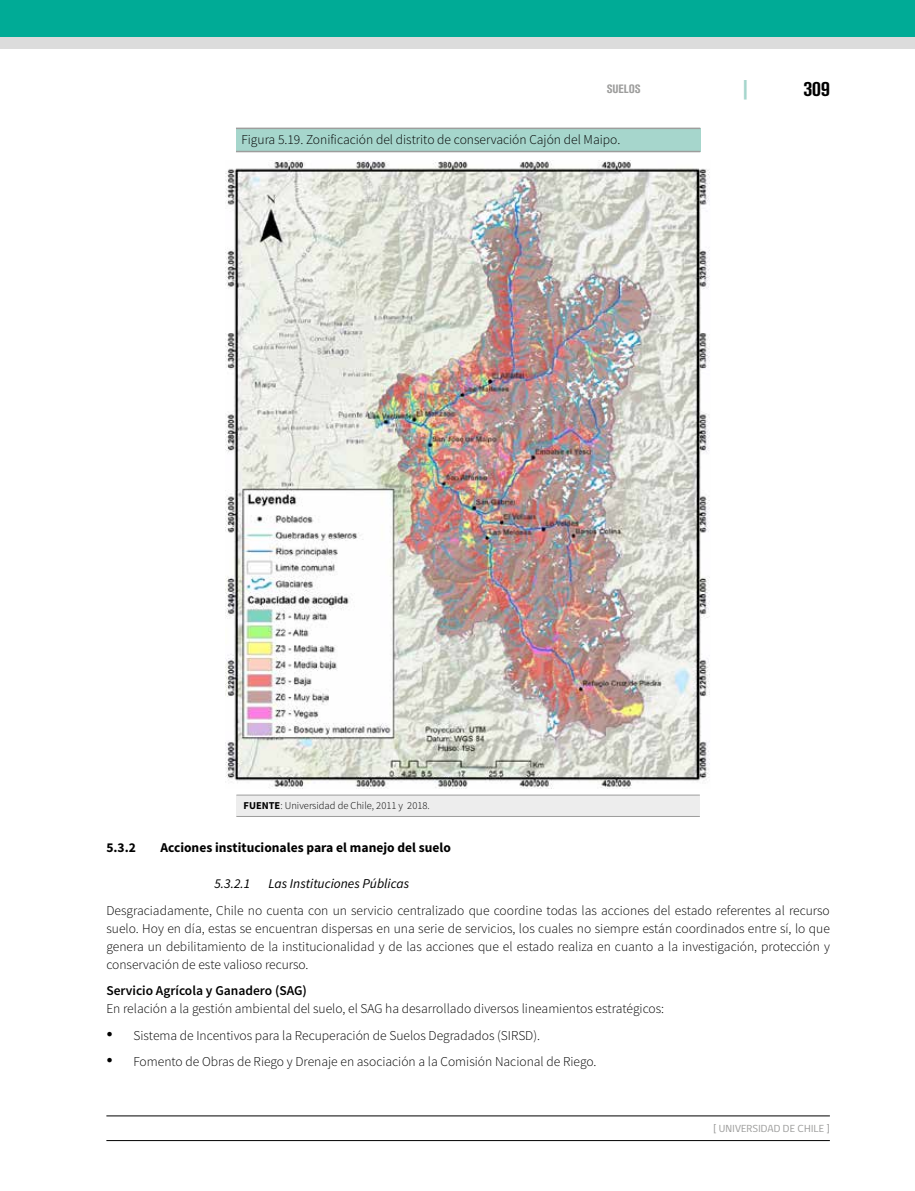
<style>
.page{position:relative;width:915px;height:1191px;background:#fff}
.page>*{position:absolute;margin:0;border:0;box-sizing:border-box;transform-origin:0 0}
.t1{font:700 condensed 21px "Akzidenz Grotesk BQ";color:#000;scale:1.06 1}
.t2{font:700 condensed 21px "Akzidenz Grotesk BQ";color:#a6d6cc;scale:1.06 1}
.t3{font:300 13.5px/18px "Source Sans Pro";color:#000;text-align:justify}
.t4{font:700 13.5px "Source Sans Pro";color:#000}
.t5{font:italic 13.5px "Source Sans Pro";color:#000}
.t6{font:600 13.5px "Source Sans Pro";color:#000}
.t7{font:700 condensed 12px "Akzidenz Grotesk BQ";color:#9d9d9c;scale:1.06 1}
.t8{font:300 10.5px "Source Sans Pro";color:#000}
.t9{font:10.5px "gob CL";color:#9d9d9c;scale:1.06 1}
.s1{font-weight:700}
.s2{font-family:"Times New Roman";font-weight:400;font-size:18px}
</style>
<div class="page">
<div style="left:1px;top:0;width:913px;height:48px;background:#dcdcdc"></div>
<hr style="left:106px;top:1115px;width:723px;height:1px;background:#000">
<hr style="left:106px;top:1140px;width:723px;height:1px;background:#000">
<div style="left:1px;top:0;width:913px;height:36px;background:#00ab96"></div>
<img style="left:225px;top:161px;width:485px;height:627px">
<div style="left:236px;top:795px;width:463px;height:21px;background:#ededed"></div>
<hr style="left:236px;top:794px;width:463px;height:1px;background:#9d9d9c">
<hr style="left:236px;top:816px;width:463px;height:1px;background:#9d9d9c">
<div style="left:236px;top:128px;width:464px;height:23px;background:#a6d6cc"></div>
<hr style="left:236px;top:128px;width:464px;height:1px;background:#9d9d9c">
<hr style="left:236px;top:151px;width:464px;height:1px;background:#9d9d9c">
<p class="t7" style="left:606px;top:82px;width:33px">SUELOS</p>
<h1 class="t2" style="left:743px;top:76px;width:6px">|</h1>
<h1 class="t1" style="left:803px;top:76px;width:26px">309</h1>
<p class="t3" style="left:241px;top:131px;width:380px">Figura 5.19. Zonificación del distrito de conservación Cajón del Maipo.</p>
<p class="t8" style="left:243px;top:799px;width:187px"><span class="s1">FUENTE</span>: Universidad de Chile, 2011 y 2018.</p>
<p class="t4" style="left:106px;top:839px;width:31px">5.3.2</p>
<p class="t4" style="left:160px;top:839px;width:292px">Acciones institucionales para el manejo del suelo</p>
<p class="t5" style="left:214px;top:875px;width:37px">5.3.2.1</p>
<p class="t5" style="left:268px;top:875px;width:142px">Las Instituciones Públicas</p>
<p class="t3" style="left:106px;top:901px;width:724px">Desgraciadamente, Chile no cuenta con un servicio centralizado que coordine todas las acciones del estado referentes al recurso suelo. Hoy en día, estas se encuentran dispersas en una serie de servicios, los cuales no siempre están coordinados entre sí, lo que genera un debilitamiento de la institucionalidad y de las acciones que el estado realiza en cuanto a la investigación, protección y conservación de este valioso recurso.</p>
<p class="t6" style="left:106px;top:982px;width:202px">Servicio Agrícola y Ganadero (SAG)</p>
<p class="t3" style="left:106px;top:1000px;width:559px">En relación a la gestión ambiental del suelo, el SAG ha desarrollado diversos lineamientos estratégicos:</p>
<p class="t3" style="left:106px;top:1026px;width:435px"><span class="s2">•</span> Sistema de Incentivos para la Recuperación de Suelos Degradados (SIRSD).</p>
<p class="t3" style="left:106px;top:1053px;width:491px"><span class="s2">•</span> Fomento de Obras de Riego y Drenaje en asociación a la Comisión Nacional de Riego.</p>
<p class="t9" style="left:713px;top:1121px;width:112px">[ UNIVERSIDAD DE CHILE ]</p>
</div>
